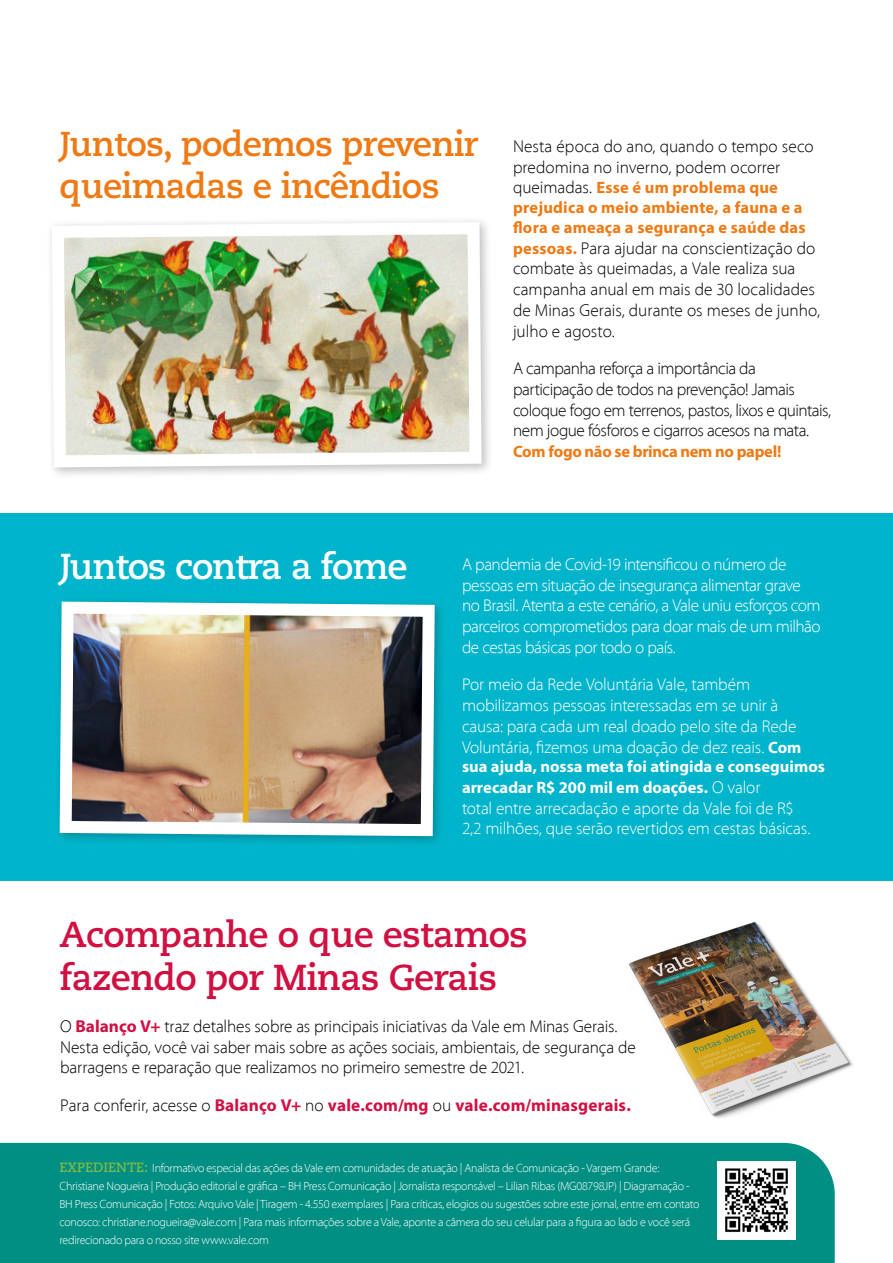
<style>
.page{position:relative;width:893px;height:1263px;background:#fff}
.page>*{position:absolute;margin:0;border:0;box-sizing:border-box;transform-origin:0 0}
.t1{font:700 36px/43.2px "Caecilia LT Std";letter-spacing:-.02em;color:#d11042}
.t2{font:700 36px "Caecilia LT Std";letter-spacing:-.03em;color:#fff}
.t3{font:700 34.5px/41.4px "Caecilia LT Std";letter-spacing:-.02em;color:#ef7a14}
.t4{font:300 17.25px/20.7px "Myriad Pro";letter-spacing:-.02em;color:#fff}
.t5{font:300 17.25px/20.7px "Myriad Pro";letter-spacing:-.01em;color:#010202}
.t6{font:300 17.25px/20.7px "Myriad Pro";letter-spacing:-.03em;color:#010202}
.t7{font:700 17.25px "Myriad Pro";letter-spacing:.01em;color:#d20f43}
.t8{font:700 16.5px/19.8px "Myriad Pro";letter-spacing:.01em;color:#ef7a15}
.t9{font:700 16.5px/20.7px "Myriad Pro";color:#fff}
.t10{font:700 16.5px "Myriad Pro";letter-spacing:-.02em;color:#ef7a15}
.t11{font:300 12px/18px "Myriad Pro";letter-spacing:-.025em;color:#fff}
.s1{font-weight:300;font-size:17.25px;color:#010202}
.s2{font-weight:700;font-size:16.5px;color:#ef7a15}
.s3{font-weight:700;font-size:16.5px}
.s4{font-weight:300;font-size:17.25px}
.s5{font-weight:700;color:#d20f43}
.s6{font-weight:300;color:#010202}
.s7{font-family:"Caecilia LT Std";font-weight:700;font-size:13.5px;color:#7cbb48}
</style>
<div class="page">
<img style="left:629px;top:921px;width:224px;height:197px">
<div style="left:0;top:1143px;width:835px;height:120px;background:#008f82"></div>
<img style="left:717px;top:1161px;width:79px;height:78px">
<div style="left:0;top:513px;width:893px;height:367px;background:#00b5cb"></div>
<img style="left:51px;top:221px;width:437px;height:252px">
<img style="left:59px;top:601px;width:382px;height:241px">
<h2 class="t3" style="left:60px;top:124px;width:421px">Juntos, podemos prevenir queimadas e incêndios</h2>
<h3 class="t5" style="left:513px;top:136px;width:302px">Nesta época do ano, quando o tempo seco predomina no inverno, podem ocorrer</h3>
<h3 class="t8" style="left:513px;top:177px;width:294px"><span class="s1">queimadas.</span> Esse é um problema que prejudica o meio ambiente, a fauna e a flora e ameaça a segurança e saúde das</h3>
<h3 class="t5" style="left:513px;top:238px;width:308px"><span class="s2">pessoas.</span> Para ajudar na conscientização do combate às queimadas, a Vale realiza sua campanha anual em mais de 30 localidades de Minas Gerais, durante os meses de junho, julho e agosto.</h3>
<h3 class="t6" style="left:513px;top:358px;width:320px">A campanha reforça a importância da participação de todos na prevenção! Jamais coloque fogo em terrenos, pastos, lixos e quintais, nem jogue fósforos e cigarros acesos na mata.</h3>
<h3 class="t10" style="left:513px;top:441px;width:270px">Com fogo não se brinca nem no papel!</h3>
<h1 class="t2" style="left:60px;top:545px;width:349px">Juntos contra a fome</h1>
<p class="t4" style="left:462px;top:554px;width:360px">A pandemia de Covid-19 intensificou o número de pessoas em situação de insegurança alimentar grave no Brasil. Atenta a este cenário, a Vale uniu esforços com parceiros comprometidos para doar mais de um milhão de cestas básicas por todo o país.</p>
<h3 class="t4" style="left:462px;top:675px;width:341px">Por meio da Rede Voluntária Vale, também mobilizamos pessoas interessadas em se unir à causa: para cada um real doado pelo site da Rede Voluntária, fizemos uma doação de dez reais. <span class="s3">Com</span></h3>
<h3 class="t9" style="left:462px;top:756px;width:365px">sua ajuda, nossa meta foi atingida e conseguimos arrecadar R$ 200 mil em doações. <span class="s4">O valor</span></h3>
<h3 class="t4" style="left:462px;top:798px;width:350px">total entre arrecadação e aporte da Vale foi de R$<br>2,2 milhões, que serão revertidos em cestas básicas.</h3>
<h1 class="t1" style="left:60px;top:913px;width:470px">Acompanhe o que estamos fazendo por Minas Gerais</h1>
<h3 class="t5" style="left:60px;top:1016px;width:577px">O <span class="s5">Balanço V+</span> traz detalhes sobre as principais iniciativas da Vale em Minas Gerais.<br>Nesta edição, você vai saber mais sobre as ações sociais, ambientais, de segurança de barragens e reparação que realizamos no primeiro semestre de 2021.</h3>
<h3 class="t7" style="left:60px;top:1094px;width:572px"><span class="s6">Para conferir, acesse o</span> Balanço V+ <span class="s6">no</span> vale.com/mg <span class="s6">ou</span> vale.com/minasgerais.</h3>
<p class="t11" style="left:60px;top:1159px;width:642px"><span class="s7">EXPEDIENTE:</span> Informativo especial das ações da Vale em comunidades de atuação | Analista de Comunicação - Vargem Grande:<br>Christiane Nogueira | Produção editorial e gráfica – BH Press Comunicação | Jornalista responsável – Lilian Ribas (MG08798JP) | Diagramação - BH Press Comunicação | Fotos: Arquivo Vale | Tiragem - 4.550 exemplares | Para críticas, elogios ou sugestões sobre este jornal, entre em contato conosco: christiane.nogueira@vale.com | Para mais informações sobre a Vale, aponte a câmera do seu celular para a figura ao lado e você será redirecionado para o nosso site www.vale.com</p>
</div>
